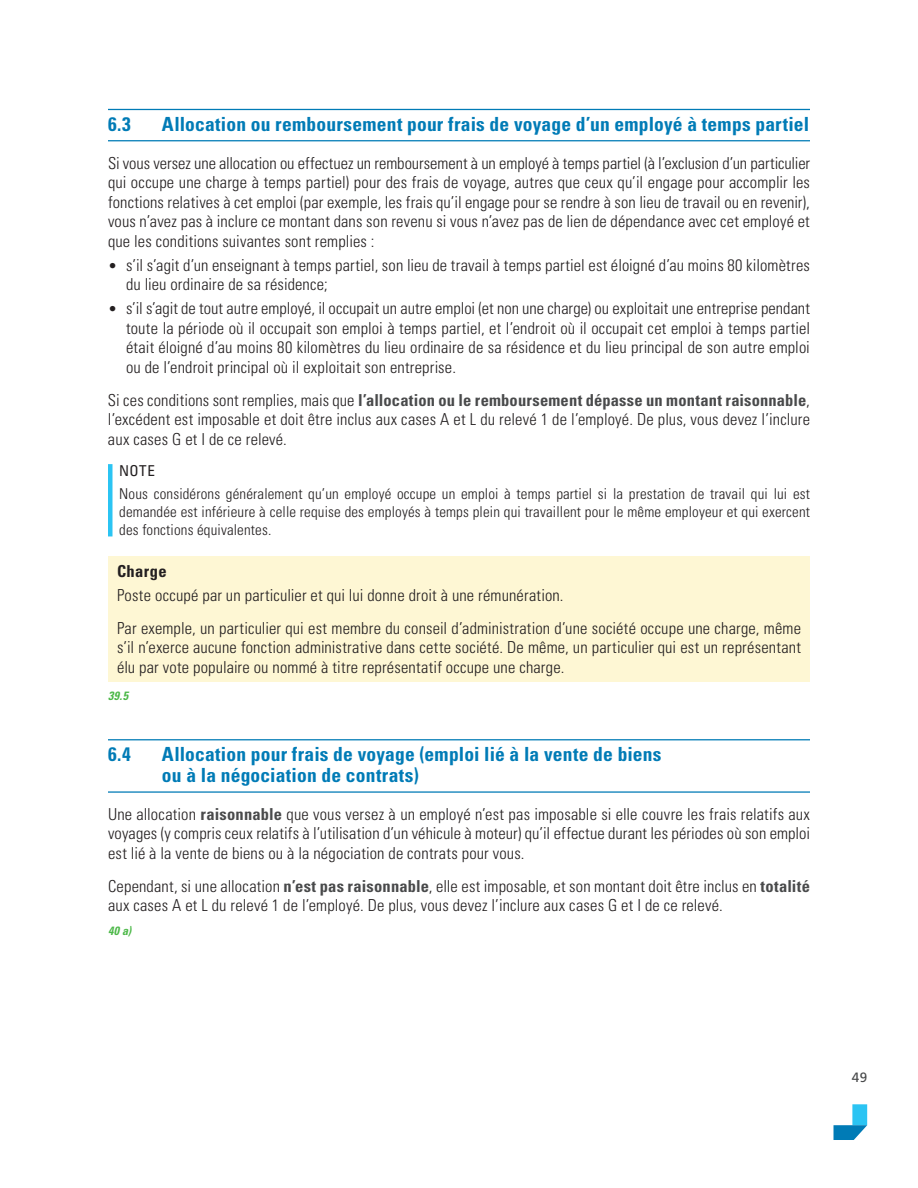
<style>
.page{position:relative;width:918px;height:1188px;background:#fff}
.page>*{position:absolute;margin:0;border:0;box-sizing:border-box;transform-origin:0 0}
.t1{font:700 condensed 19.5px/21px "Univers LT Std";letter-spacing:.01em;color:#007bb6}
.t2{font:300 condensed 16.5px/19.5px "Univers LT Std";letter-spacing:.01em;color:#231f20;text-align:justify}
.t3{font:700 condensed 16.5px "Univers LT Std";letter-spacing:.02em;color:#231f20}
.t4{font:300 condensed 15px/18px "Univers LT Std";letter-spacing:.01em;color:#231f20;text-align:justify}
.t5{font:condensed 15px "Univers LT Std";color:#231f20}
.t6{font:13.5px "Frutiger LT Pro";color:#494a4b}
.t7{font:italic 700 condensed 12px "Univers LT Std";color:#4cb848}
.s1{font-size:15px}
.s2{font-weight:700;color:#494a4b}
</style>
<div class="page">
<div style="left:852px;top:1104px;width:15px;height:21px;background:#2bc4f3"></div>
<svg style="left:834px;top:1125px;width:33px;height:15px"></svg>
<hr style="left:108px;top:109px;width:702px;height:1px;background:#007bb6">
<hr style="left:108px;top:140px;width:702px;height:1px;background:#007bb6">
<hr style="left:108px;top:739px;width:702px;height:1px;background:#007bb6">
<hr style="left:108px;top:791px;width:702px;height:2px;background:#007bb6">
<hr style="left:108px;top:464px;width:4px;height:72px;background:#2bc4f3">
<div style="left:108px;top:556px;width:702px;height:126px;background:#fef7d4"></div>
<p class="t1" style="left:108px;top:114px;width:24px">6.3</p>
<p class="t1" style="left:162px;top:114px;width:649px">Allocation ou remboursement pour frais de voyage d’un employé à temps partiel</p>
<p class="t2" style="left:108px;top:153px;width:704px">Si vous versez une allocation ou effectuez un remboursement à un employé à temps partiel (à l’exclusion d’un particulier qui occupe une charge à temps partiel) pour des frais de voyage, autres que ceux qu’il engage pour accomplir les fonctions relatives à cet emploi (par exemple, les frais qu’il engage pour se rendre à son lieu de travail ou en revenir), vous n’avez pas à inclure ce montant dans son revenu si vous n’avez pas de lien de dépendance avec cet employé et que les conditions suivantes sont remplies :</p>
<p class="t2" style="left:126px;top:255px;width:686px;text-indent:-18px"><span class="s1">•</span> s’il s’agit d’un enseignant à temps partiel, son lieu de travail à temps partiel est éloigné d’au moins 80 kilomètres du lieu ordinaire de sa résidence;</p>
<p class="t2" style="left:126px;top:299px;width:686px;text-indent:-18px"><span class="s1">•</span> s’il s’agit de tout autre employé, il occupait un autre emploi (et non une charge) ou exploitait une entreprise pendant toute la période où il occupait son emploi à temps partiel, et l’endroit où il occupait cet emploi à temps partiel était éloigné d’au moins 80 kilomètres du lieu ordinaire de sa résidence et du lieu principal de son autre emploi ou de l’endroit principal où il exploitait son entreprise.</p>
<p class="t2" style="left:108px;top:390px;width:703px">Si ces conditions sont remplies, mais que <span class="s2">l’allocation ou le remboursement dépasse un montant raisonnable</span>, l’excédent est imposable et doit être inclus aux cases A et L du relevé 1 de l’employé. De plus, vous devez l’inclure aux cases G et I de ce relevé.</p>
<p class="t5" style="left:119px;top:462px;width:37px">NOTE</p>
<p class="t4" style="left:119px;top:485px;width:692px">Nous considérons généralement qu’un employé occupe un emploi à temps partiel si la prestation de travail qui lui est demandée est inférieure à celle requise des employés à temps plein qui travaillent pour le même employeur et qui exercent des fonctions équivalentes.</p>
<p class="t3" style="left:117px;top:561px;width:51px">Charge</p>
<p class="t2" style="left:117px;top:579px;width:686px;line-height:33px">Poste occupé par un particulier et qui lui donne droit à une rémunération.<br>Par exemple, un particulier qui est membre du conseil d’administration d’une société occupe une charge, même</p>
<p class="t2" style="left:117px;top:638px;width:686px">s’il n’exerce aucune fonction administrative dans cette société. De même, un particulier qui est un représentant élu par vote populaire ou nommé à titre représentatif occupe une charge.</p>
<p class="t7" style="left:108px;top:688px;width:22px">39.5</p>
<p class="t1" style="left:108px;top:744px;width:24px">6.4</p>
<p class="t1" style="left:162px;top:744px;width:501px">Allocation pour frais de voyage (emploi lié à la vente de biens ou à la négociation de contrats)</p>
<p class="t2" style="left:108px;top:804px;width:704px">Une allocation <span class="s2">raisonnable</span> que vous versez à un employé n’est pas imposable si elle couvre les frais relatifs aux voyages (y compris ceux relatifs à l’utilisation d’un véhicule à moteur) qu’il effectue durant les périodes où son emploi est lié à la vente de biens ou à la négociation de contrats pour vous.</p>
<p class="t2" style="left:108px;top:876px;width:704px">Cependant, si une allocation <span class="s2">n’est pas raisonnable</span>, elle est imposable, et son montant doit être inclus en <span class="s2">totalité </span>aux cases A et L du relevé 1 de l’employé. De plus, vous devez l’inclure aux cases G et I de ce relevé.</p>
<p class="t7" style="left:108px;top:924px;width:25px">40 a)</p>
<p class="t6" style="left:852px;top:1069px;width:17px">49</p>
</div>
